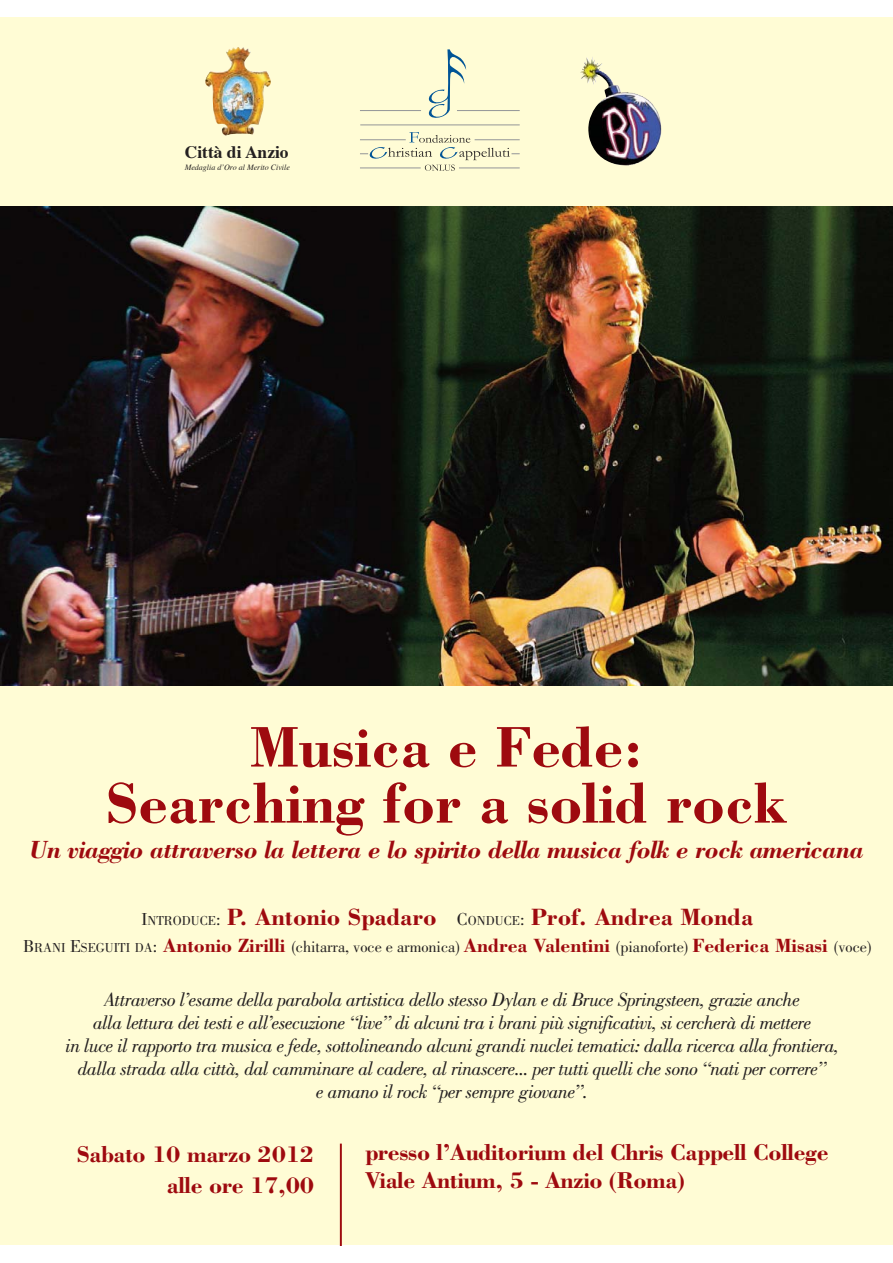
<style>
.page{position:relative;width:893px;height:1263px;background:#fff}
.page>*{position:absolute;margin:0;border:0;box-sizing:border-box;transform-origin:0 0}
.t1{font:700 59.1px/56.1px "Bodoni";color:#9e0a0f;text-align:center}
.t2{font:italic 700 25.65px "Bodoni";letter-spacing:-.025em;color:#9e0a0f}
.t3{font:700 24.3px "Bodoni";color:#9e0a0f}
.t4{font:700 23.55px/31.5px "Bodoni";letter-spacing:-.015em;color:#9e0a0f;text-align:right}
.t5{font:italic 19.8px/23px "Bodoni";letter-spacing:-.025em;color:#231f20;text-align:center}
.t6{font:700 19.8px "Bodoni";color:#9e0a0f}
.t7{font:700 17.55px "Times";color:#231f20}
.t8{font:italic 7.95px "Times";color:#231f20}
.s1{font-weight:400;font-size:18px;color:#231f20}
.s2{font-weight:400;font-size:13.5px;color:#231f20}
.s3{font-weight:400;font-size:16.2px;color:#231f20}
</style>
<div class="page">
<div style="left:0;top:18px;width:893px;height:1227px;background:#fffcd5"></div>
<img style="left:205px;top:47px;width:66px;height:89px">
<svg style="left:428px;top:49px;width:39px;height:69px"></svg>
<hr style="left:457px;top:110px;width:63px;height:1px;background:#939598">
<hr style="left:360px;top:110px;width:61px;height:1px;background:#939598">
<hr style="left:360px;top:125px;width:160px;height:1px;background:#939598">
<svg style="left:360px;top:132px;width:160px;height:39px"></svg>
<img style="left:580px;top:57px;width:81px;height:109px">
<hr style="left:340px;top:1144px;width:2px;height:101px;background:#9e0a0f">
<img style="left:0;top:207px;width:893px;height:479px">
<p class="t7" style="left:185px;top:145px;width:105px">Città di Anzio</p>
<p class="t8" style="left:185px;top:164px;width:107px">Medaglia d’Oro al Merito Civile</p>
<h1 class="t1" style="left:106px;top:725px;width:683px">Musica e Fede:<br>Searching for a solid rock</h1>
<p class="t2" style="left:29px;top:841px;width:836px">Un viaggio attraverso la lettera e lo spirito della musica folk e rock americana</p>
<p class="t3" style="left:141px;top:908px;width:613px"><span class="s1">I</span><span class="s2">NTRODUCE</span><span class="s1">:</span> P. Antonio Spadaro <span class="s1">C</span><span class="s2">ONDUCE</span><span class="s1">:</span> Prof. Andrea Monda</p>
<p class="t6" style="left:23px;top:939px;width:850px"><span class="s1">B</span><span class="s2">RANI</span> <span class="s1">E</span><span class="s2">SEGUITI DA</span><span class="s1">:</span> Antonio Zirilli <span class="s3">(chitarra, voce e armonica)</span> Andrea Valentini <span class="s3">(pianoforte)</span> Federica Misasi <span class="s3">(voce)</span></p>
<p class="t5" style="left:65px;top:990px;width:775px">Attraverso l’esame della parabola artistica dello stesso Dylan e di Bruce Springsteen, grazie anche<br>alla lettura dei testi e all’esecuzione “live” di alcuni tra i brani più significativi, si cercherà di mettere<br>in luce il rapporto tra musica e fede, sottolineando alcuni grandi nuclei tematici: dalla ricerca alla frontiera, dalla strada alla città, dal camminare al cadere, al rinascere... per tutti quelli che sono “nati per correre”<br>e amano il rock “per sempre giovane”.</p>
<p class="t4" style="left:77px;top:1140px;width:239px">Sabato 10 marzo 2012 alle ore 17,00</p>
<p class="t4" style="left:365px;top:1140px;width:465px;line-height:28.5px;text-align:left">presso l’Auditorium del Chris Cappell College<br>Viale Antium, 5 - Anzio (Roma)</p>
</div>
